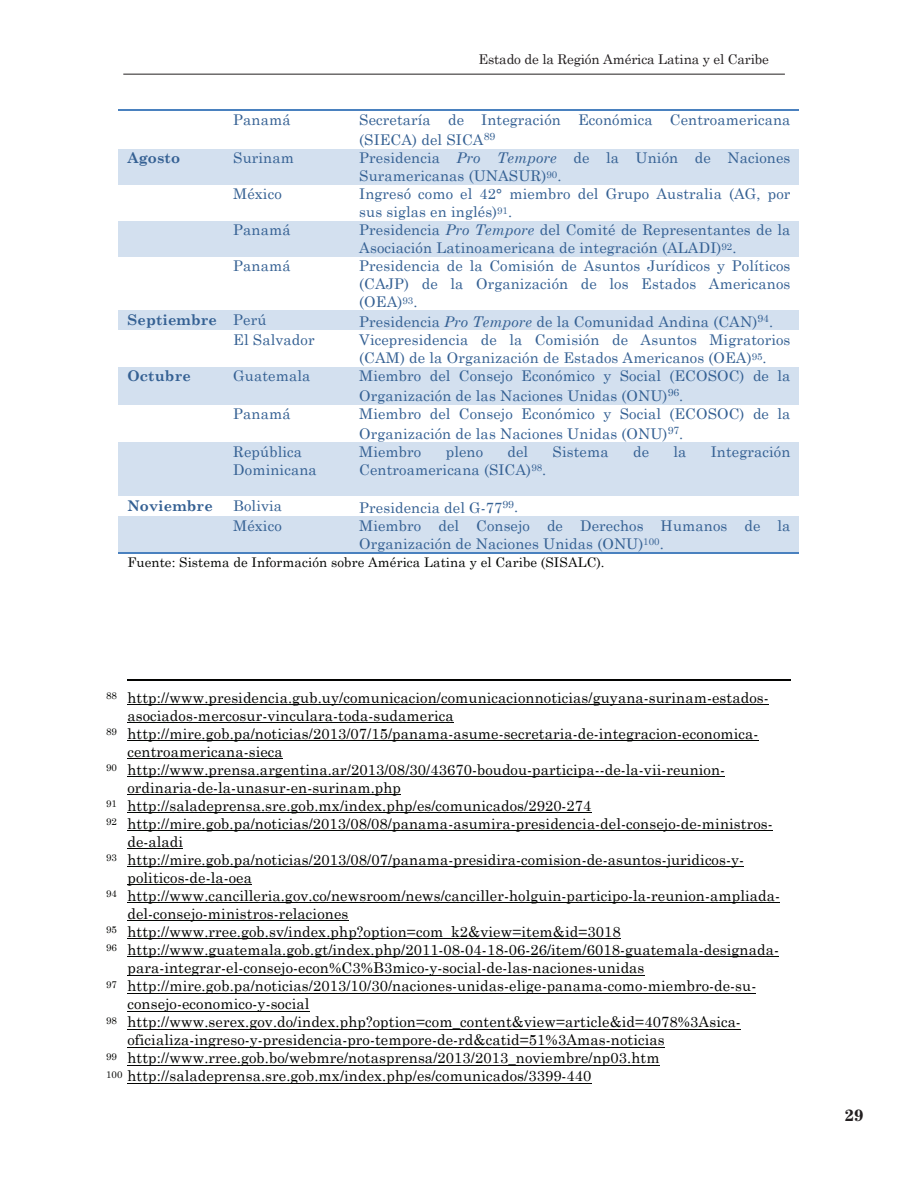
<style>
.page{position:relative;width:918px;height:1188px;background:#fff}
.page>*{position:absolute;margin:0;border:0;box-sizing:border-box;transform-origin:0 0}
.t1{font:700 16.5px "Century";color:#231f20}
.t2{font:14.7px "Century Schoolbook";letter-spacing:.01em;color:#040503}
.t3{font:14.7px/18px "Century Schoolbook";letter-spacing:.01em;color:#346093}
.t4{font:700 14.7px "Century Schoolbook";letter-spacing:.01em;color:#346093}
.t5{font:13.5px "Century Schoolbook";letter-spacing:-.01em;color:#231f20}
.t6{font:13.35px "Century Schoolbook";letter-spacing:.005em;color:#040503}
.s1{font-style:italic}
.s2{font-weight:400}
</style>
<div class="page">
<hr style="left:123px;top:74px;width:662px;height:1px;background:#231f20">
<hr style="left:118px;top:109px;width:107px;height:1px;background:#4a81bf">
<hr style="left:227px;top:109px;width:124px;height:1px;background:#4a81bf">
<hr style="left:352px;top:109px;width:446px;height:1px;background:#4a81bf">
<div style="left:118px;top:149px;width:107px;height:36px;background:#d3e0ef"></div>
<div style="left:224px;top:149px;width:127px;height:36px;background:#d3e0ef"></div>
<div style="left:350px;top:149px;width:448px;height:36px;background:#d3e0ef"></div>
<div style="left:118px;top:221px;width:107px;height:36px;background:#d3e0ef"></div>
<div style="left:224px;top:221px;width:127px;height:36px;background:#d3e0ef"></div>
<div style="left:350px;top:221px;width:448px;height:36px;background:#d3e0ef"></div>
<div style="left:118px;top:311px;width:107px;height:19px;background:#d3e0ef"></div>
<div style="left:224px;top:311px;width:127px;height:19px;background:#d3e0ef"></div>
<div style="left:350px;top:311px;width:448px;height:19px;background:#d3e0ef"></div>
<div style="left:118px;top:367px;width:107px;height:37px;background:#d3e0ef"></div>
<div style="left:224px;top:367px;width:127px;height:37px;background:#d3e0ef"></div>
<div style="left:350px;top:367px;width:448px;height:37px;background:#d3e0ef"></div>
<div style="left:118px;top:442px;width:107px;height:54px;background:#d3e0ef"></div>
<div style="left:224px;top:442px;width:127px;height:54px;background:#d3e0ef"></div>
<div style="left:350px;top:442px;width:448px;height:54px;background:#d3e0ef"></div>
<div style="left:118px;top:516px;width:107px;height:36px;background:#d3e0ef"></div>
<div style="left:224px;top:516px;width:127px;height:36px;background:#d3e0ef"></div>
<div style="left:350px;top:516px;width:448px;height:36px;background:#d3e0ef"></div>
<hr style="left:118px;top:552px;width:107px;height:2px;background:#4a81bf">
<hr style="left:226px;top:552px;width:125px;height:2px;background:#4a81bf">
<hr style="left:351px;top:552px;width:447px;height:2px;background:#4a81bf">
<hr style="left:127px;top:679px;width:664px;height:1px;background:#040503">
<hr style="left:127px;top:704px;width:642px;height:1px;background:#040503">
<hr style="left:127px;top:722px;width:327px;height:1px;background:#040503">
<hr style="left:127px;top:740px;width:632px;height:1px;background:#040503">
<hr style="left:127px;top:758px;width:156px;height:1px;background:#040503">
<hr style="left:127px;top:776px;width:598px;height:1px;background:#040503">
<hr style="left:127px;top:794px;width:274px;height:1px;background:#040503">
<hr style="left:127px;top:812px;width:465px;height:1px;background:#040503">
<hr style="left:127px;top:830px;width:646px;height:1px;background:#040503">
<hr style="left:127px;top:848px;width:56px;height:1px;background:#040503">
<hr style="left:127px;top:866px;width:617px;height:1px;background:#040503">
<hr style="left:127px;top:884px;width:125px;height:1px;background:#040503">
<hr style="left:127px;top:902px;width:653px;height:1px;background:#040503">
<hr style="left:127px;top:920px;width:221px;height:1px;background:#040503">
<hr style="left:127px;top:938px;width:494px;height:1px;background:#040503">
<hr style="left:127px;top:956px;width:652px;height:1px;background:#040503">
<hr style="left:127px;top:975px;width:518px;height:1px;background:#040503">
<hr style="left:127px;top:993px;width:629px;height:1px;background:#040503">
<hr style="left:127px;top:1011px;width:183px;height:1px;background:#040503">
<hr style="left:127px;top:1029px;width:614px;height:1px;background:#040503">
<hr style="left:127px;top:1047px;width:538px;height:1px;background:#040503">
<hr style="left:127px;top:1065px;width:533px;height:1px;background:#040503">
<hr style="left:127px;top:1083px;width:465px;height:1px;background:#040503">
<p class="t5" style="left:478px;top:51px;width:292px">Estado de la Región América Latina y el Caribe</p>
<p class="t3" style="left:233px;top:110px;width:59px">Panamá</p>
<p class="t3" style="left:359px;top:110px;width:433px;line-height:19.5px">Secretaría de Integración Económica Centroamericana (SIECA) del SICA<sup>89</sup></p>
<p class="t4" style="left:127px;top:149px;width:54px">Agosto</p>
<p class="t3" style="left:233px;top:149px;width:62px">Surinam</p>
<p class="t3" style="left:359px;top:149px;width:433px">Presidencia <span class="s1">Pro Tempore</span> de la Unión de Naciones<br>Suramericanas (UNASUR)<sup>90</sup>.</p>
<p class="t3" style="left:233px;top:185px;width:50px">México</p>
<p class="t3" style="left:359px;top:185px;width:433px">Ingresó como el 42° miembro del Grupo Australia (AG, por sus siglas en inglés)<sup>91</sup>.</p>
<p class="t3" style="left:233px;top:221px;width:59px">Panamá</p>
<p class="t3" style="left:359px;top:221px;width:433px">Presidencia <span class="s1">Pro Tempore</span> del Comité de Representantes de la<br>Asociación Latinoamericana de integración (ALADI)<sup>92</sup>.</p>
<p class="t3" style="left:233px;top:257px;width:59px">Panamá</p>
<p class="t3" style="left:359px;top:257px;width:433px;text-align:justify">Presidencia de la Comisión de Asuntos Jurídicos y Políticos (CAJP) de la Organización de los Estados Americanos (OEA)<sup>93</sup>.</p>
<p class="t4" style="left:127px;top:311px;width:141px">Septiembre <span class="s2">Perú</span></p>
<p class="t3" style="left:359px;top:312px;width:415px">Presidencia <span class="s1">Pro Tempore</span> de la Comunidad Andina (CAN)<sup>94</sup>.</p>
<p class="t3" style="left:233px;top:330px;width:83px">El Salvador</p>
<p class="t3" style="left:359px;top:330px;width:433px">Vicepresidencia de la Comisión de Asuntos Migratorios (CAM) de la Organización de Estados Americanos (OEA)<sup>95</sup>.</p>
<p class="t4" style="left:127px;top:367px;width:65px">Octubre</p>
<p class="t3" style="left:233px;top:367px;width:79px">Guatemala</p>
<p class="t3" style="left:359px;top:366px;width:433px;line-height:19.5px">Miembro del Consejo Económico y Social (ECOSOC) de la<br>Organización de las Naciones Unidas (ONU)<sup>96</sup>.</p>
<p class="t3" style="left:233px;top:405px;width:59px">Panamá</p>
<p class="t3" style="left:359px;top:404px;width:433px;line-height:19.5px">Miembro del Consejo Económico y Social (ECOSOC) de la<br>Organización de las Naciones Unidas (ONU)<sup>97</sup>.</p>
<p class="t3" style="left:233px;top:442px;width:85px">República<br>Dominicana</p>
<p class="t3" style="left:359px;top:442px;width:64px">Miembro</p>
<p class="t3" style="left:446px;top:442px;width:39px">pleno</p>
<p class="t3" style="left:508px;top:442px;width:22px">del</p>
<p class="t3" style="left:553px;top:442px;width:57px">Sistema</p>
<p class="t3" style="left:633px;top:442px;width:17px">de</p>
<p class="t3" style="left:673px;top:442px;width:14px">la</p>
<p class="t3" style="left:711px;top:442px;width:81px">Integración</p>
<p class="t3" style="left:359px;top:460px;width:188px">Centroamericana (SICA)<sup>98</sup>.</p>
<p class="t4" style="left:127px;top:497px;width:87px">Noviembre</p>
<p class="t3" style="left:233px;top:496px;width:50px">Bolivia</p>
<p class="t3" style="left:359px;top:498px;width:161px">Presidencia del G-77<sup>99</sup>.</p>
<p class="t3" style="left:233px;top:516px;width:50px">México</p>
<p class="t3" style="left:359px;top:516px;width:433px">Miembro del Consejo de Derechos Humanos de la<br>Organización de Naciones Unidas (ONU)<sup>100</sup>.</p>
<p class="t6" style="left:127px;top:554px;width:479px">Fuente: Sistema de Información sobre América Latina y el Caribe (SISALC).</p>
<p class="t2" style="left:106px;top:688px;width:664px"><sup>88</sup> http://www.presidencia.gub.uy/comunicacion/comunicacionnoticias/guyana-surinam-estados-</p>
<p class="t2" style="left:127px;top:706px;width:328px">asociados-mercosur-vinculara-toda-sudamerica</p>
<p class="t2" style="left:106px;top:724px;width:654px"><sup>89</sup> http://mire.gob.pa/noticias/2013/07/15/panama-asume-secretaria-de-integracion-economica-</p>
<p class="t2" style="left:127px;top:742px;width:157px">centroamericana-sieca</p>
<p class="t2" style="left:106px;top:760px;width:621px"><sup>90</sup> http://www.prensa.argentina.ar/2013/08/30/43670-boudou-participa--de-la-vii-reunion-</p>
<p class="t2" style="left:127px;top:778px;width:275px">ordinaria-de-la-unasur-en-surinam.php</p>
<p class="t2" style="left:106px;top:796px;width:487px"><sup>91</sup> http://saladeprensa.sre.gob.mx/index.php/es/comunicados/2920-274</p>
<p class="t2" style="left:106px;top:814px;width:668px"><sup>92</sup> http://mire.gob.pa/noticias/2013/08/08/panama-asumira-presidencia-del-consejo-de-ministros-</p>
<p class="t2" style="left:127px;top:832px;width:57px">de-aladi</p>
<p class="t2" style="left:106px;top:850px;width:639px"><sup>93</sup> http://mire.gob.pa/noticias/2013/08/07/panama-presidira-comision-de-asuntos-juridicos-y-</p>
<p class="t2" style="left:127px;top:868px;width:126px">politicos-de-la-oea</p>
<p class="t2" style="left:106px;top:886px;width:675px"><sup>94</sup> http://www.cancilleria.gov.co/newsroom/news/canciller-holguin-participo-la-reunion-ampliada-</p>
<p class="t2" style="left:127px;top:904px;width:222px">del-consejo-ministros-relaciones</p>
<p class="t2" style="left:106px;top:922px;width:516px"><sup>95</sup> http://www.rree.gob.sv/index.php?option=com_k2&amp;view=item&amp;id=3018</p>
<p class="t2" style="left:106px;top:940px;width:674px"><sup>96</sup> http://www.guatemala.gob.gt/index.php/2011-08-04-18-06-26/item/6018-guatemala-designada-</p>
<p class="t2" style="left:127px;top:959px;width:519px">para-integrar-el-consejo-econ%C3%B3mico-y-social-de-las-naciones-unidas</p>
<p class="t2" style="left:106px;top:977px;width:652px"><sup>97</sup> http://mire.gob.pa/noticias/2013/10/30/naciones-unidas-elige-panama-como-miembro-de-su-</p>
<p class="t2" style="left:127px;top:995px;width:184px">consejo-economico-y-social</p>
<p class="t2" style="left:106px;top:1013px;width:636px"><sup>98</sup> http://www.serex.gov.do/index.php?option=com_content&amp;view=article&amp;id=4078%3Asica-</p>
<p class="t2" style="left:127px;top:1031px;width:539px">oficializa-ingreso-y-presidencia-pro-tempore-de-rd&amp;catid=51%3Amas-noticias</p>
<p class="t2" style="left:106px;top:1049px;width:555px"><sup>99</sup> http://www.rree.gob.bo/webmre/notasprensa/2013/2013_noviembre/np03.htm</p>
<p class="t2" style="left:106px;top:1067px;width:487px"><sup>100</sup> http://saladeprensa.sre.gob.mx/index.php/es/comunicados/3399-440</p>
<p class="t1" style="left:845px;top:1106px;width:20px">29</p>
</div>
